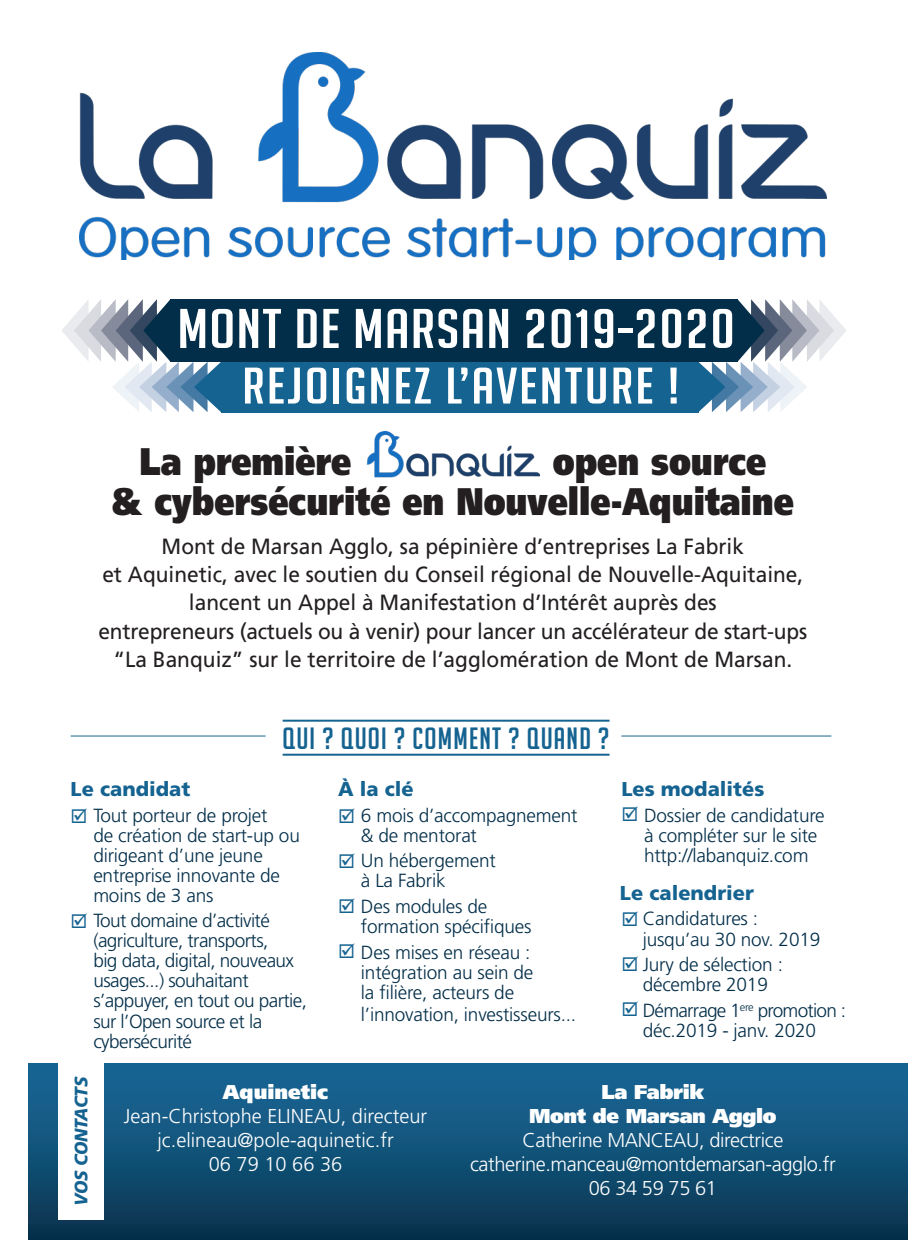
<style>
.page{position:relative;width:908px;height:1248px;background:#fff}
.page>*{position:absolute;margin:0;border:0;box-sizing:border-box;transform-origin:0 0}
.t1{font:54.4px "Big Noodle Titling";letter-spacing:.02em;color:#fff;scale:1.18 1}
.t2{font:50px "Big Noodle Titling";letter-spacing:.04em;color:#fff;scale:1.18 1}
.t3{font:900 38.4px/39.6px "Frutiger";color:#231f20;scale:.83 1}
.t4{font:30px "Big Noodle Titling";letter-spacing:.04em;color:#156391}
.t5{font:22px/28px "Frutiger";color:#231f20;text-align:center;scale:.95 1}
.t6{font:300 20px/24px "Frutiger";letter-spacing:-.02em;color:#fff;text-align:center}
.t7{font:300 20px/24px "Frutiger";color:#fff;text-align:center}
.t8{font:900 20px "Frutiger";color:#156391}
.t9{font:900 20px/24px "Frutiger";letter-spacing:-.02em;color:#fff;text-align:center}
.t10{font:900 20px "Frutiger";color:#fff}
.t11{font:300 19px/20px "Frutiger";letter-spacing:-.01em;color:#032e49}
.t12{font:300 19px/20px "Frutiger";letter-spacing:-.03em;color:#032e49}
.t13{font:300 19px/20px "Frutiger";letter-spacing:-.04em;color:#032e49;text-align:center}
.t14{font:italic 900 18px "Frutiger";color:#156391;scale:.94 1}
.s1{color:#156391}
</style>
<div class="page">
<img style="left:79px;top:52px;width:746px;height:151px">
<img style="left:79px;top:216px;width:746px;height:44px">
<img style="left:366px;top:431px;width:173px;height:47px">
<div style="left:28px;top:1063px;width:879px;height:176px;background:linear-gradient(to bottom,#196a9b,#0a3550)"></div>
<div style="left:58px;top:1063px;width:45px;height:156px;background:#fff"></div>
<hr style="left:282px;top:753px;width:327px;height:2px;background:#156391">
<hr style="left:282px;top:719px;width:327px;height:2px;background:#156391">
<div style="left:170px;top:299px;width:567px;height:63px;background:#032e49"></div>
<div style="left:221px;top:362px;width:477px;height:50px;background:#156391"></div>
<svg style="left:698px;top:299px;width:148px;height:113px"></svg>
<svg style="left:62px;top:299px;width:159px;height:113px"></svg>
<hr style="left:71px;top:735px;width:194px;height:1px;background:#156391">
<hr style="left:621px;top:735px;width:210px;height:1px;background:#156391">
<h1 class="t1" style="left:177px;top:299px;width:474px">MONT DE MARSAN 2019-2020</h1>
<h2 class="t2" style="left:242px;top:359px;width:371px">REJOIGNEZ L’AVENTURE !</h2>
<h3 class="t3" style="left:139px;top:441px;width:257px">La première</h3>
<h3 class="t3" style="left:112px;top:441px;width:823px;text-indent:441px">open source &amp; cybersécurité en Nouvelle-Aquitaine</h3>
<p class="t5" style="left:98px;top:532px;width:747px">Mont de Marsan Agglo, sa pépinière d’entreprises La Fabrik<br>et Aquinetic, avec le soutien du Conseil régional de Nouvelle-Aquitaine, lancent un Appel à Manifestation d’Intérêt auprès des<br>entrepreneurs (actuels ou à venir) pour lancer un accélérateur de start-ups “La Banquiz” sur le territoire de l’agglomération de Mont de Marsan.</p>
<h3 class="t4" style="left:282px;top:721px;width:328px">QUI ? QUOI ? COMMENT ? QUAND ?</h3>
<p class="t8" style="left:71px;top:776px;width:121px">Le candidat</p>
<p class="t11" style="left:93px;top:805px;width:208px;text-indent:-23px"><span class="s1">☑</span> Tout porteur de projet<br>de création de start-up ou dirigeant d’une jeune entreprise innovante de moins de 3 ans</p>
<p class="t12" style="left:93px;top:910px;width:215px;text-indent:-23px"><span class="s1">☑</span> Tout domaine d’activité (agriculture, transports,<br>big data, digital, nouveaux usages...) souhaitant s’appuyer, en tout ou partie, sur l’Open source et la cybersécurité</p>
<p class="t8" style="left:338px;top:776px;width:77px">À la clé</p>
<p class="t11" style="left:361px;top:805px;width:218px;text-indent:-23px"><span class="s1">☑</span> 6 mois d’accompagnement &amp; de mentorat</p>
<p class="t11" style="left:361px;top:850px;width:136px;text-indent:-23px"><span class="s1">☑</span> Un hébergement à La Fabrik</p>
<p class="t11" style="left:361px;top:896px;width:172px;text-indent:-23px"><span class="s1">☑</span> Des modules de formation spécifiques</p>
<p class="t11" style="left:361px;top:942px;width:174px;text-indent:-23px"><span class="s1">☑</span> Des mises en réseau : intégration au sein de la filière, acteurs de</p>
<p class="t11" style="left:361px;top:1004px;width:217px">l’innovation, investisseurs...</p>
<p class="t8" style="left:621px;top:776px;width:144px">Les modalités</p>
<p class="t11" style="left:643px;top:805px;width:182px;text-indent:-23px"><span class="s1">☑</span> Dossier de candidature à compléter sur le site http://labanquiz.com</p>
<p class="t8" style="left:619px;top:880px;width:135px">Le calendrier</p>
<p class="t11" style="left:642px;top:908px;width:179px;text-indent:-21px"><span class="s1">☑</span> Candidatures : jusqu’au 30 nov. 2019</p>
<p class="t11" style="left:621px;top:954px;width:163px;text-align:center"><span class="s1">☑</span> Jury de sélection : décembre 2019</p>
<p class="t13" style="left:621px;top:1000px;width:226px"><span class="s1">☑</span> Démarrage 1<sup>ere</sup> promotion : déc.2019 - janv. 2020</p>
<p class="t14" style="left:70px;top:1206px;width:139px;rotate:-90deg">VOS CONTACTS</p>
<p class="t10" style="left:223px;top:1079px;width:107px">Aquinetic</p>
<p class="t7" style="left:124px;top:1103px;width:305px">Jean-Christophe ELINEAU, directeur jc.elineau@pole-aquinetic.fr<br>06 79 10 66 36</p>
<p class="t9" style="left:529px;top:1079px;width:249px">La Fabrik<br>Mont de Marsan Agglo</p>
<p class="t6" style="left:470px;top:1127px;width:367px">Catherine MANCEAU, directrice catherine.manceau@montdemarsan-agglo.fr<br>06 34 59 75 61</p>
</div>
